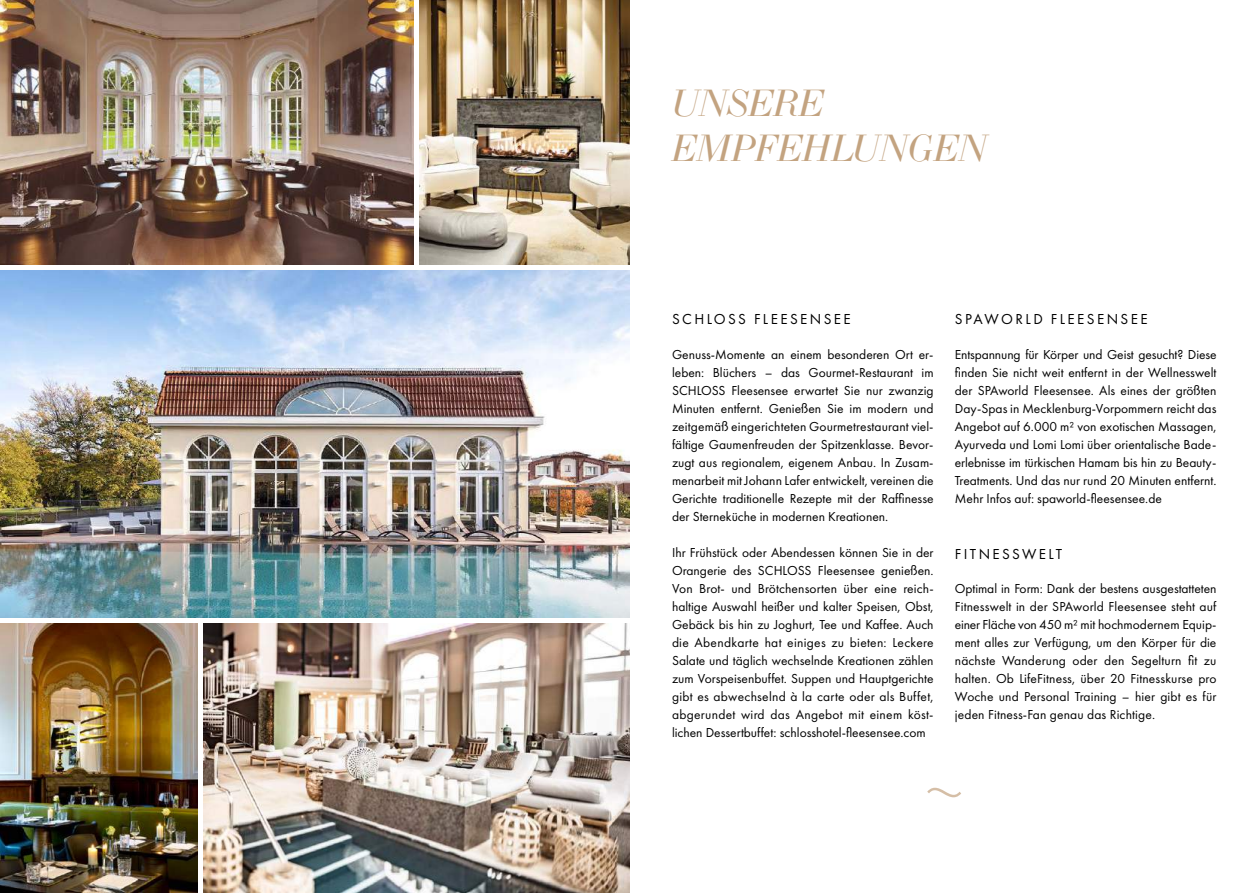
<style>
.page{position:relative;width:1259px;height:893px;background:#fff}
.page>*{position:absolute;margin:0;border:0;box-sizing:border-box;transform-origin:0 0}
.t1{font:italic 37.5px/45px "LTC Bodoni 175";color:#c3a380}
.t2{font:15px "Futura PT";letter-spacing:.16em;color:#000}
.t3{font:13.5px/18px "Futura PT";color:#000;text-align:justify}
</style>
<div class="page">
<svg style="left:927px;top:788px;width:34px;height:9px"></svg>
<img style="left:0;top:0;width:413px;height:264px">
<img style="left:420px;top:0;width:209px;height:264px">
<img style="left:0;top:270px;width:629px;height:347px">
<img style="left:0;top:623px;width:197px;height:270px">
<img style="left:203px;top:623px;width:426px;height:270px">
<h1 class="t1" style="left:672px;top:82px;width:317px">UNSERE<br>EMPFEHLUNGEN</h1>
<p class="t2" style="left:672px;top:310px;width:180px">SCHLOSS FLEESENSEE</p>
<p class="t3" style="left:672px;top:345px;width:263px">Genuss-Momente an einem besonderen Ort er&shy;leben: Blüchers – das Gourmet-Restaurant im SCHLOSS Fleesensee erwartet Sie nur zwanzig Minuten entfernt. Genießen Sie im modern und zeitgemäß eingerichteten Gourmetrestaurant viel&shy;fältige Gaumenfreuden der Spitzenklasse. Bevor&shy;zugt aus regionalem, eigenem Anbau. In Zusam&shy;menarbeit mit Johann Lafer entwickelt, vereinen die Gerichte traditionelle Rezepte mit der Raffinesse der Sterneküche in modernen Kreationen.</p>
<p class="t3" style="left:672px;top:543px;width:263px">Ihr Frühstück oder Abendessen können Sie in der Orangerie des SCHLOSS Fleesensee genießen.<br>Von Brot- und Brötchensorten über eine reich&shy;haltige Auswahl heißer und kalter Speisen, Obst, Gebäck bis hin zu Joghurt, Tee und Kaffee. Auch die Abendkarte hat einiges zu bieten: Leckere Salate und täglich wechselnde Kreationen zählen zum Vorspeisenbuffet. Suppen und Hauptgerichte gibt es abwechselnd à la carte oder als Buffet, abgerundet wird das Angebot mit einem köst&shy;lichen Dessertbuffet: schlosshotel-fleesensee.com</p>
<p class="t2" style="left:955px;top:310px;width:194px">SPAWORLD FLEESENSEE</p>
<p class="t3" style="left:955px;top:345px;width:263px">Entspannung für Körper und Geist gesucht? Diese finden Sie nicht weit entfernt in der Wellnesswelt der SPAworld Fleesensee. Als eines der größten Day-Spas in Mecklenburg-Vorpommern reicht das Angebot auf 6.000 m² von exotischen Massagen, Ayurveda und Lomi Lomi über orientalische Bade&shy;erlebnisse im türkischen Hamam bis hin zu Beauty-Treatments. Und das nur rund 20 Minuten entfernt.<br>Mehr Infos auf: spaworld-fleesensee.de</p>
<p class="t2" style="left:955px;top:545px;width:109px">FITNESSWELT</p>
<p class="t3" style="left:955px;top:580px;width:263px">Optimal in Form: Dank der bestens ausgestatteten Fitnesswelt in der SPAworld Fleesensee steht auf einer Fläche von 450 m² mit hochmodernem Equip&shy;ment alles zur Verfügung, um den Körper für die nächste Wanderung oder den Segelturn fit zu halten. Ob LifeFitness, über 20 Fitnesskurse pro Woche und Personal Training – hier gibt es für jeden Fitness-Fan genau das Richtige.</p>
</div>
